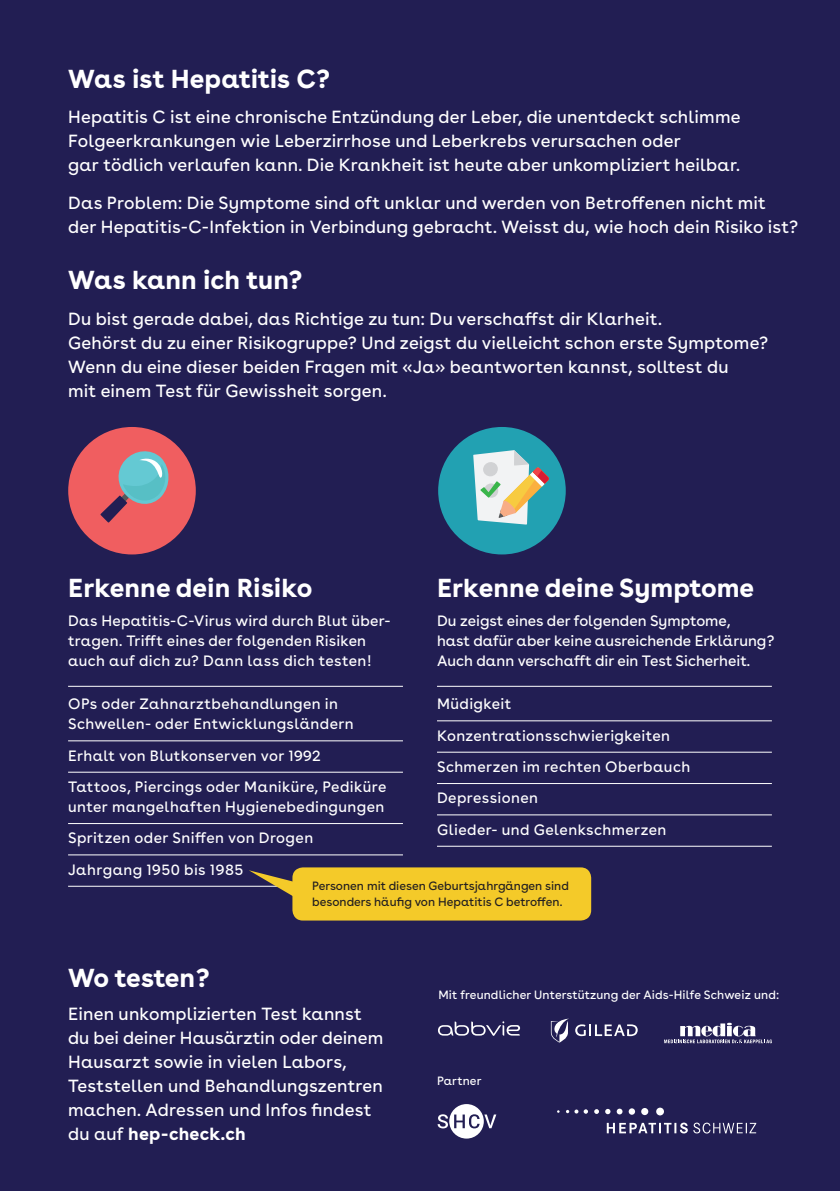
<style>
.page{position:relative;width:840px;height:1191px;background:#fff}
.page>*{position:absolute;margin:0;border:0;box-sizing:border-box;transform-origin:0 0}
.t1{font:700 26px "Buenos Aires";color:#fff}
.t2{font:17.6px/24px "Buenos Aires";letter-spacing:.01em;color:#fff}
.t3{font:15px/31.4px "Buenos Aires";letter-spacing:.02em;color:#fff}
.t4{font:15px/20px "Buenos Aires";color:#fff}
.t5{font:12px/16px "Buenos Aires";color:#231f20}
.t6{font:12px "Buenos Aires";letter-spacing:.01em;color:#fff}
.s1{font-weight:700}
</style>
<div class="page">
<div style="left:0;top:0;width:839px;height:1191px;background:#221e53"></div>
<hr style="left:68px;top:686px;width:335px;height:1px;background:#fff">
<hr style="left:68px;top:740px;width:335px;height:1px;background:#fff">
<hr style="left:68px;top:772px;width:335px;height:1px;background:#fff">
<hr style="left:68px;top:823px;width:335px;height:1px;background:#fff">
<hr style="left:68px;top:854px;width:335px;height:1px;background:#fff">
<hr style="left:68px;top:886px;width:335px;height:1px;background:#fff">
<hr style="left:437px;top:686px;width:334px;height:1px;background:#fff">
<hr style="left:437px;top:720px;width:334px;height:1px;background:#fff">
<hr style="left:437px;top:752px;width:334px;height:1px;background:#fff">
<hr style="left:437px;top:783px;width:334px;height:1px;background:#fff">
<hr style="left:437px;top:814px;width:334px;height:1px;background:#fff">
<hr style="left:437px;top:846px;width:334px;height:1px;background:#fff">
<svg style="left:249px;top:870px;width:46px;height:26px"></svg>
<div style="left:292px;top:867px;width:299px;height:53px;background:#f4ca29;border-radius:10px"></div>
<svg style="left:693px;top:1122px;width:62px;height:11px"></svg>
<svg style="left:606px;top:1122px;width:81px;height:11px"></svg>
<svg style="left:566px;top:1109px;width:21px;height:4px"></svg>
<svg style="left:594px;top:1109px;width:4px;height:5px"></svg>
<svg style="left:605px;top:1108px;width:5px;height:6px"></svg>
<svg style="left:616px;top:1108px;width:6px;height:6px"></svg>
<svg style="left:628px;top:1108px;width:6px;height:6px"></svg>
<svg style="left:640px;top:1108px;width:8px;height:7px"></svg>
<svg style="left:655px;top:1107px;width:8px;height:8px"></svg>
<div style="left:438px;top:427px;width:127px;height:127px;background:#22a1b2;border-radius:50%"></div>
<svg style="left:473px;top:450px;width:76px;height:74px"></svg>
<div style="left:68px;top:427px;width:128px;height:127px;background:#f05e60;border-radius:50%"></div>
<svg style="left:100px;top:451px;width:69px;height:71px"></svg>
<svg style="left:437px;top:1104px;width:59px;height:34px"></svg>
<svg style="left:575px;top:1024px;width:62px;height:12px"></svg>
<svg style="left:550px;top:1018px;width:18px;height:24px"></svg>
<svg style="left:664px;top:1022px;width:107px;height:21px"></svg>
<svg style="left:438px;top:1021px;width:82px;height:14px"></svg>
<h1 class="t1" style="left:68px;top:56px;width:263px">Was ist Hepatitis C?</h1>
<p class="t2" style="left:68px;top:103px;width:673px">Hepatitis C ist eine chronische Entzündung der Leber, die unentdeckt schlimme<br>Folgeerkrankungen wie Leberzirrhose und Leberkrebs verursachen oder<br>gar tödlich verlaufen kann. Die Krankheit ist heute aber unkompliziert heilbar.</p>
<p class="t2" style="left:68px;top:189px;width:731px">Das Problem: Die Symptome sind oft unklar und werden von Betroffenen nicht mit der Hepatitis-C-Infektion in Verbindung gebracht. Weisst du, wie hoch dein Risiko ist?</p>
<h1 class="t1" style="left:68px;top:258px;width:235px">Was kann ich tun?</h1>
<p class="t2" style="left:68px;top:305px;width:701px">Du bist gerade dabei, das Richtige zu tun: Du verschaffst dir Klarheit.<br>Gehörst du zu einer Risikogruppe? Und zeigst du vielleicht schon erste Symptome?<br>Wenn du eine dieser beiden Fragen mit «Ja» beantworten kannst, solltest du<br>mit einem Test für Gewissheit sorgen.</p>
<h1 class="t1" style="left:68px;top:565px;width:246px">Erkenne dein Risiko</h1>
<h1 class="t1" style="left:437px;top:565px;width:318px">Erkenne deine Symptome</h1>
<p class="t3" style="left:68px;top:610px;width:324px;line-height:20px">Das Hepatitis-C-Virus wird durch Blut über&shy;tragen. Trifft eines der folgenden Risiken auch auf dich zu? Dann lass dich testen!</p>
<p class="t4" style="left:437px;top:610px;width:339px">Du zeigst eines der folgenden Symptome,<br>hast dafür aber keine ausreichende Erklärung?<br>Auch dann verschafft dir ein Test Sicherheit.</p>
<p class="t3" style="left:68px;top:692px;width:287px;line-height:20px">OPs oder Zahnarztbehandlungen in<br>Schwellen- oder Entwicklungsländern</p>
<p class="t3" style="left:68px;top:738px;width:320px">Erhalt von Blutkonserven vor 1992<br>Tattoos, Piercings oder Maniküre, Pediküre</p>
<p class="t3" style="left:68px;top:789px;width:318px">unter mangelhaften Hygienebedingungen<br>Spritzen oder Sniffen von Drogen<br>Jahrgang 1950 bis 1985</p>
<p class="t3" style="left:437px;top:687px;width:254px">Müdigkeit<br>Konzentrationsschwierigkeiten<br>Schmerzen im rechten Oberbauch<br>Depressionen<br>Glieder- und Gelenkschmerzen</p>
<p class="t5" style="left:312px;top:876px;width:258px">Personen mit diesen Geburtsjahrgängen sind besonders häufig von Hepatitis C betroffen.</p>
<h1 class="t1" style="left:68px;top:955px;width:143px">Wo testen?</h1>
<p class="t2" style="left:68px;top:999px;width:317px">Einen unkomplizierten Test kannst du bei deiner Hausärztin oder deinem Hausarzt sowie in vielen Labors, Teststellen und Behandlungszentren machen. Adressen und Infos findest du auf <span class="s1">hep-check.ch</span></p>
<p class="t6" style="left:438px;top:985px;width:342px">Mit freundlicher Unterstützung der Aids-Hilfe Schweiz und:</p>
<p class="t6" style="left:437px;top:1071px;width:46px">Partner</p>
</div>
